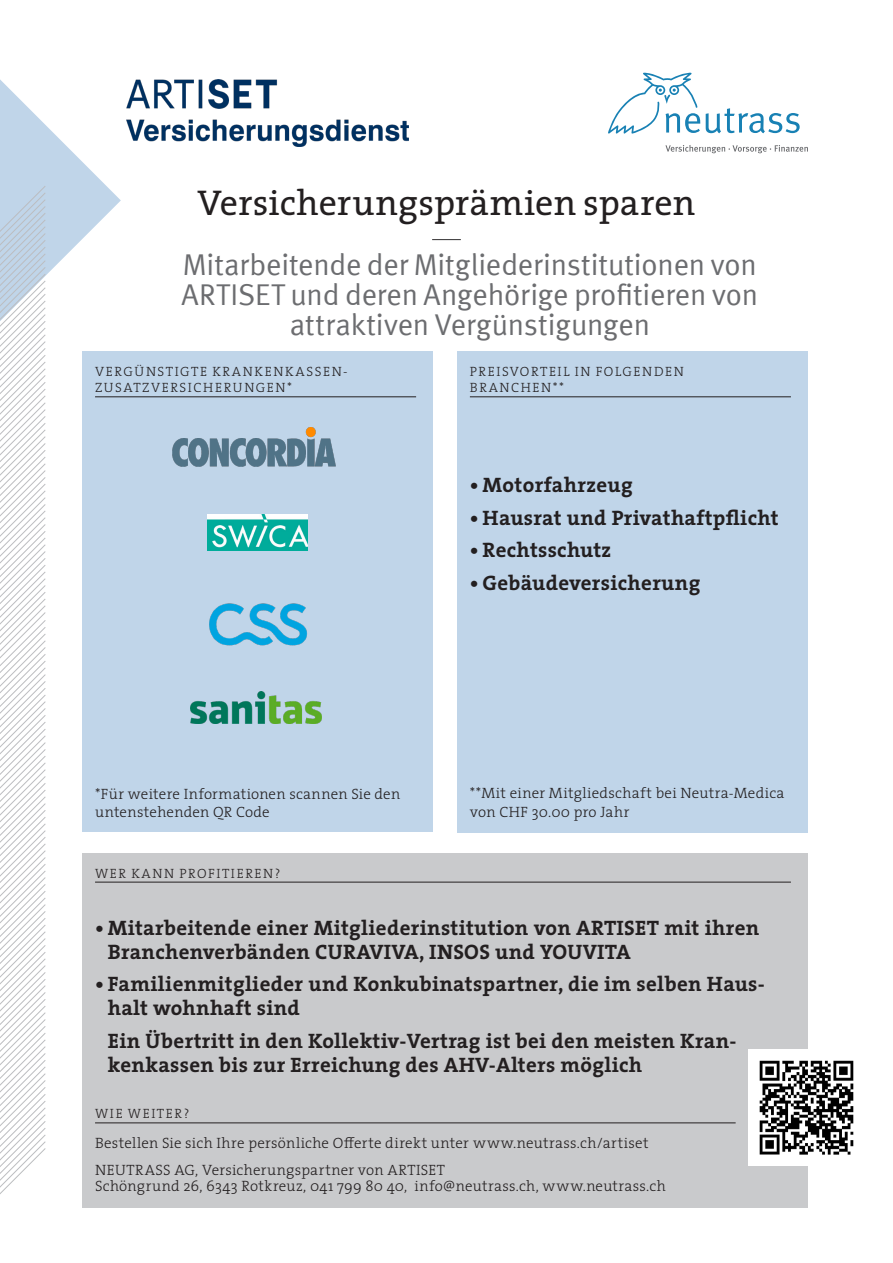
<style>
.page{position:relative;width:893px;height:1263px;background:#fff}
.page>*{position:absolute;margin:0;border:0;box-sizing:border-box;transform-origin:0 0}
.Titel_26pt{font:36px "The Serif";letter-spacing:.005em;color:#231f20}
.Lead{font:30px/30px "Meta Normal";letter-spacing:-.005em;color:#6c6d70;text-align:center}
.Text_Serif_Kasten_Au{font:700 21px/24px "The Serif";letter-spacing:.015em;color:#231f20}
.Text_Serif_Kasten{font:300 15px/18.8px "The Serif";letter-spacing:.02em;color:#231f20}
.Text_Serif_Kasten_gr{font:300 15px "The Serif";letter-spacing:.02em;color:#231f20}
.Rubriktitel_Kasten{font:300 13.5px/16.5px "The Serif";letter-spacing:.115em;color:#231f20}
</style>
<div class="page">
<svg style="left:0;top:79px;width:121px;height:1129px"></svg>
<div style="left:82px;top:853px;width:726px;height:354px;background:#c9cacc"></div>
<hr style="left:95px;top:882px;width:696px;height:1px;background:#231f20">
<hr style="left:95px;top:1122px;width:641px;height:1px;background:#231f20">
<div style="left:82px;top:351px;width:351px;height:453px;background:#c0d5e9"></div>
<hr style="left:95px;top:397px;width:321px;height:1px;background:#231f20">
<svg style="left:432px;top:239px;width:29px;height:1px"></svg>
<svg style="left:608px;top:72px;width:192px;height:62px"></svg>
<svg style="left:665px;top:145px;width:143px;height:8px"></svg>
<div style="left:748px;top:1049px;width:111px;height:116px;background:#fff"></div>
<img style="left:759px;top:1060px;width:95px;height:95px">
<img style="left:126px;top:79px;width:282px;height:67px">
<img style="left:172px;top:427px;width:163px;height:40px">
<img style="left:191px;top:691px;width:130px;height:32px">
<img style="left:208px;top:515px;width:100px;height:36px">
<div style="left:457px;top:351px;width:351px;height:453px;background:#c0d5e9"></div>
<hr style="left:470px;top:397px;width:321px;height:1px;background:#231f20">
<div style="left:82px;top:773px;width:351px;height:59px;background:#c0d5e9"></div>
<div style="left:457px;top:772px;width:351px;height:60px;background:#c0d5e9"></div>
<img style="left:209px;top:603px;width:98px;height:43px">
<p class="Titel_26pt" style="left:198px;top:172px;width:499px">Versicherungsprämien sparen</p>
<p class="Lead" style="left:182px;top:250px;width:578px">Mitarbeitende der Mitgliederinstitutionen von<br>ARTISET und deren Angehörige profitieren von attraktiven Vergünstigungen</p>
<p class="Rubriktitel_Kasten" style="left:95px;top:363px;width:254px">VERGÜNSTIGTE KRANKENKASSEN-<br>ZUSATZVERSICHERUNGEN*</p>
<p class="Rubriktitel_Kasten" style="left:470px;top:363px;width:215px">PREISVORTEIL IN FOLGENDEN<br>BRANCHEN**</p>
<p class="Text_Serif_Kasten_Au" style="left:470px;top:472px;width:164px">• Motorfahrzeug</p>
<p class="Text_Serif_Kasten_Au" style="left:470px;top:505px;width:310px">• Hausrat und Privathaftpflicht</p>
<p class="Text_Serif_Kasten_Au" style="left:470px;top:537px;width:143px">• Rechtsschutz</p>
<p class="Text_Serif_Kasten_Au" style="left:470px;top:570px;width:232px">• Gebäudeversicherung</p>
<p class="Text_Serif_Kasten" style="left:95px;top:784px;width:307px">*Für weitere Informationen scannen Sie den untenstehenden QR Code</p>
<p class="Text_Serif_Kasten" style="left:470px;top:783px;width:316px">**Mit einer Mitgliedschaft bei Neutra-Medica von CHF 30.00 pro Jahr</p>
<p class="Rubriktitel_Kasten" style="left:95px;top:864px;width:187px">WER KANN PROFITIEREN?</p>
<p class="Text_Serif_Kasten_Au" style="left:108px;top:915px;width:653px;text-indent:-13px">• Mitarbeitende einer Mitgliederinstitution von ARTISET mit ihren<br>Branchenverbänden CURAVIVA, INSOS und YOUVITA</p>
<p class="Text_Serif_Kasten_Au" style="left:108px;top:972px;width:658px;text-indent:-13px">• Familienmitglieder und Konkubinatspartner, die im selben Haus&shy;halt wohnhaft sind</p>
<p class="Text_Serif_Kasten_Au" style="left:108px;top:1028px;width:630px">Ein Übertritt in den Kollektiv-Vertrag ist bei den meisten Kran&shy;kenkassen bis zur Erreichung des AHV-Alters möglich</p>
<p class="Rubriktitel_Kasten" style="left:95px;top:1105px;width:96px">WIE WEITER?</p>
<p class="Text_Serif_Kasten_gr" style="left:95px;top:1130px;width:555px">Bestellen Sie sich Ihre persönliche Offerte direkt unter www.neutrass.ch/artiset</p>
<p class="Text_Serif_Kasten" style="left:95px;top:1160px;width:351px">NEUTRASS AG, Versicherungspartner von ARTISET</p>
<p class="Text_Serif_Kasten" style="left:95px;top:1176px;width:572px">Schöngrund 26, 6343 Rotkreuz, 041 799 80 40, info@neutrass.ch, www.neutrass.ch</p>
</div>
